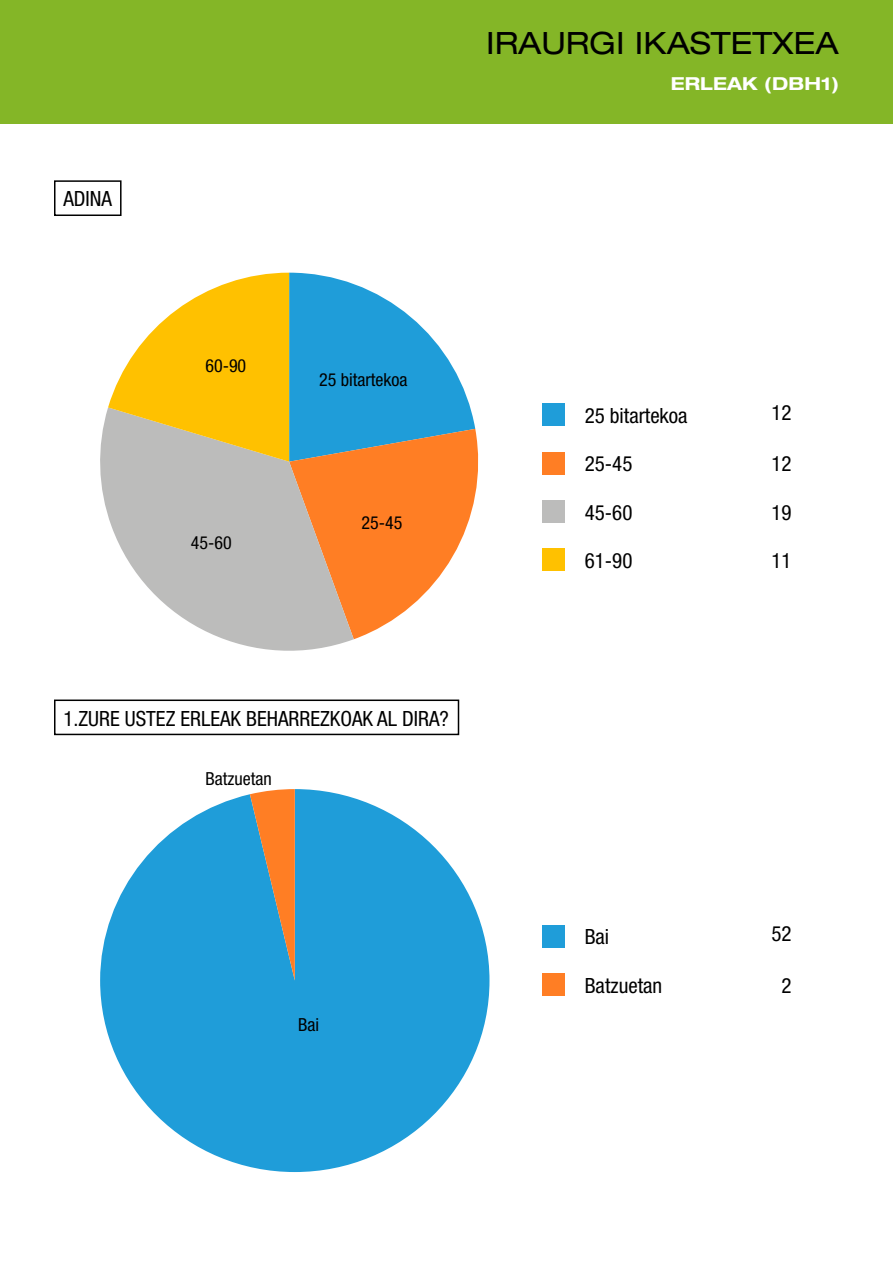
<style>
.page{position:relative;width:893px;height:1263px;background:#fff}
.page>*{position:absolute;margin:0;border:0;box-sizing:border-box;transform-origin:0 0}
.t1{font:expanded 30.75px "Helvetica Neue";color:#000}
.t2{font:condensed 21px "Helvetica Neue";color:#000}
.t3{font:condensed 18px "Helvetica Neue";color:#000}
.t4{font:700 expanded 18px "Helvetica Neue";color:#fff}
</style>
<div class="page">
<div style="left:0;top:0;width:893px;height:123px;background:#84b627"></div>
<svg style="left:100px;top:789px;width:389px;height:383px;fill:#1f9dd9"></svg>
<svg style="left:250px;top:789px;width:45px;height:191px;background:#938e7e"></svg>
<svg style="left:100px;top:408px;width:254px;height:243px"></svg>
<svg style="left:108px;top:273px;width:371px;height:366px"></svg>
<div style="left:54px;top:180px;width:68px;height:36px;border:2px solid #000"></div>
<div style="left:54px;top:699px;width:405px;height:36px;border:2px solid #000"></div>
<div style="left:542px;top:403px;width:23px;height:23px;background:#1f9dd9"></div>
<div style="left:542px;top:925px;width:23px;height:22px;background:#1f9dd9"></div>
<div style="left:542px;top:452px;width:23px;height:22px;background:#ff7e24"></div>
<div style="left:542px;top:973px;width:23px;height:23px;background:#ff7e24"></div>
<div style="left:542px;top:500px;width:23px;height:23px;background:#bcbcbb"></div>
<div style="left:542px;top:548px;width:23px;height:23px;background:#ffc100"></div>
<p class="t2" style="left:63px;top:187px;width:50px">ADINA</p>
<h1 class="t1" style="left:486px;top:24px;width:354px">IRAURGI IKASTETXEA</h1>
<p class="t4" style="left:671px;top:72px;width:170px">ERLEAK (DBH1)</p>
<p class="t3" style="left:205px;top:355px;width:42px">60-90</p>
<p class="t3" style="left:191px;top:532px;width:42px">45-60</p>
<p class="t3" style="left:319px;top:369px;width:90px">25 bitartekoa</p>
<p class="t3" style="left:361px;top:512px;width:42px">25-45</p>
<p class="t2" style="left:63px;top:706px;width:387px">1.ZURE USTEZ ERLEAK BEHARREZKOAK AL DIRA?</p>
<p class="t3" style="left:205px;top:768px;width:68px">Batzuetan</p>
<p class="t3" style="left:298px;top:1014px;width:23px">Bai</p>
<p class="t2" style="left:585px;top:403px;width:104px">25 bitartekoa</p>
<p class="t2" style="left:771px;top:400px;width:22px">12</p>
<p class="t2" style="left:585px;top:452px;width:49px">25-45</p>
<p class="t2" style="left:771px;top:452px;width:22px">12</p>
<p class="t2" style="left:585px;top:500px;width:49px">45-60</p>
<p class="t2" style="left:585px;top:548px;width:49px">61-90</p>
<p class="t2" style="left:771px;top:500px;width:22px">19</p>
<p class="t2" style="left:771px;top:548px;width:22px">11</p>
<p class="t2" style="left:585px;top:925px;width:26px">Bai</p>
<p class="t2" style="left:585px;top:973px;width:79px">Batzuetan</p>
<p class="t2" style="left:771px;top:922px;width:22px">52</p>
<p class="t2" style="left:782px;top:973px;width:12px">2</p>
</div>
